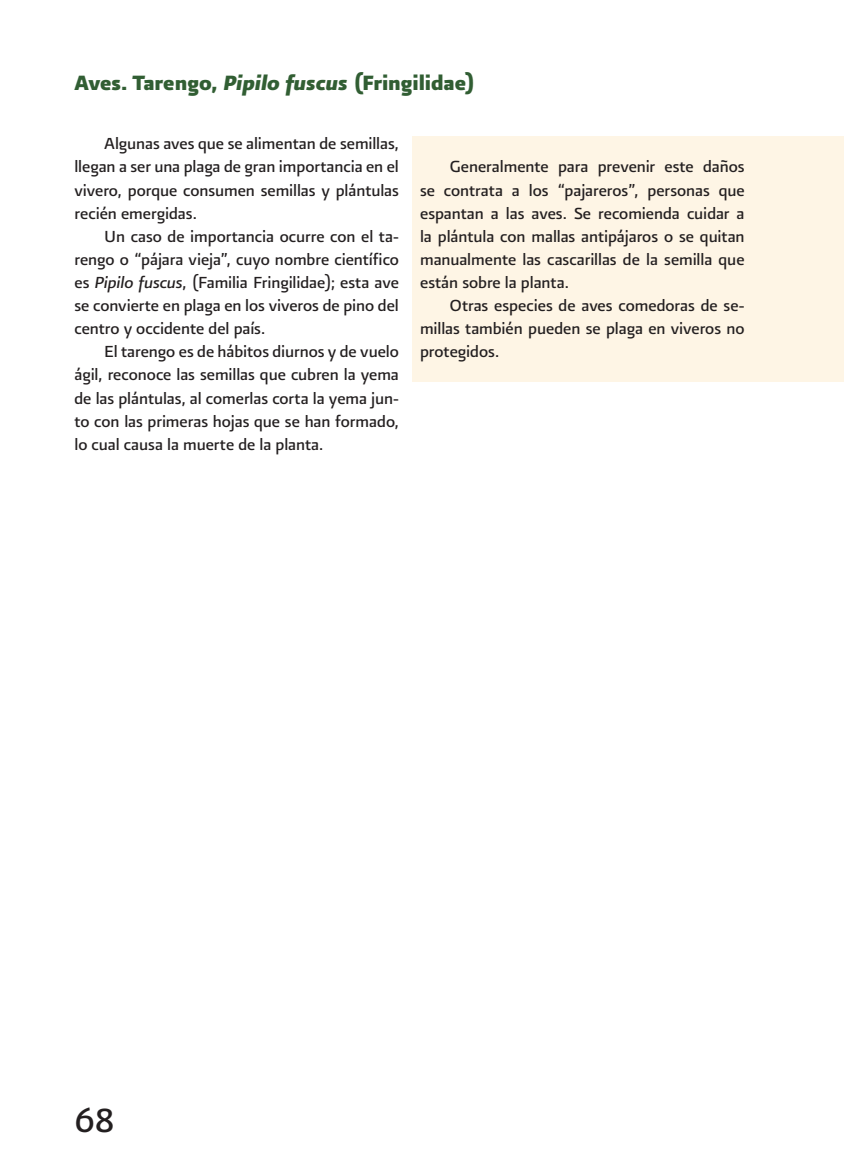
<style>
.page{position:relative;width:844px;height:1166px;background:#fff}
.page>*{position:absolute;margin:0;border:0;box-sizing:border-box;transform-origin:0 0}
.t1{font:40.25px "Presidencia Base CC";color:#231f20}
.t2{font:24.5px "Presidencia Fuerte";letter-spacing:-.005em;color:#315e33}
.t3{font:19.25px/23.1px "Presidencia Base";letter-spacing:-.005em;color:#231f20;text-align:justify}
.s1{font-style:italic}
</style>
<div class="page">
<div style="left:412px;top:136px;width:431px;height:246px;background:#fef5e5"></div>
<p class="t2" style="left:74px;top:69px;width:402px">Aves. Tarengo, <span class="s1">Pipilo fuscus</span> (Fringilidae)</p>
<p class="t3" style="left:74px;top:132px;width:326px;text-indent:30px">Algunas aves que se alimentan de semillas, llegan a ser una plaga de gran importancia en el vivero, porque consumen semillas y plántulas recién emergidas.</p>
<p class="t3" style="left:74px;top:224px;width:326px;text-indent:30px">Un caso de importancia ocurre con el ta&shy;rengo o “pájara vieja”, cuyo nombre científico es <span class="s1">Pipilo fuscus</span>, (Familia Fringilidae); esta ave se convierte en plaga en los viveros de pino del centro y occidente del país.</p>
<p class="t3" style="left:74px;top:340px;width:326px;text-indent:30px">El tarengo es de hábitos diurnos y de vuelo ágil, reconoce las semillas que cubren la yema de las plántulas, al comerlas corta la yema jun&shy;to con las primeras hojas que se han formado, lo cual causa la muerte de la planta.</p>
<p class="t3" style="left:420px;top:155px;width:326px;text-indent:30px">Generalmente para prevenir este daños se contrata a los “pajareros”, personas que espantan a las aves. Se recomienda cuidar a la plántula con mallas antipájaros o se quitan manualmente las cascarillas de la semilla que están sobre la planta.</p>
<p class="t3" style="left:420px;top:293px;width:326px;text-indent:30px">Otras especies de aves comedoras de se&shy;millas también pueden se plaga en viveros no protegidos.</p>
<h1 class="t1" style="left:74px;top:1097px;width:42px">68</h1>
</div>
